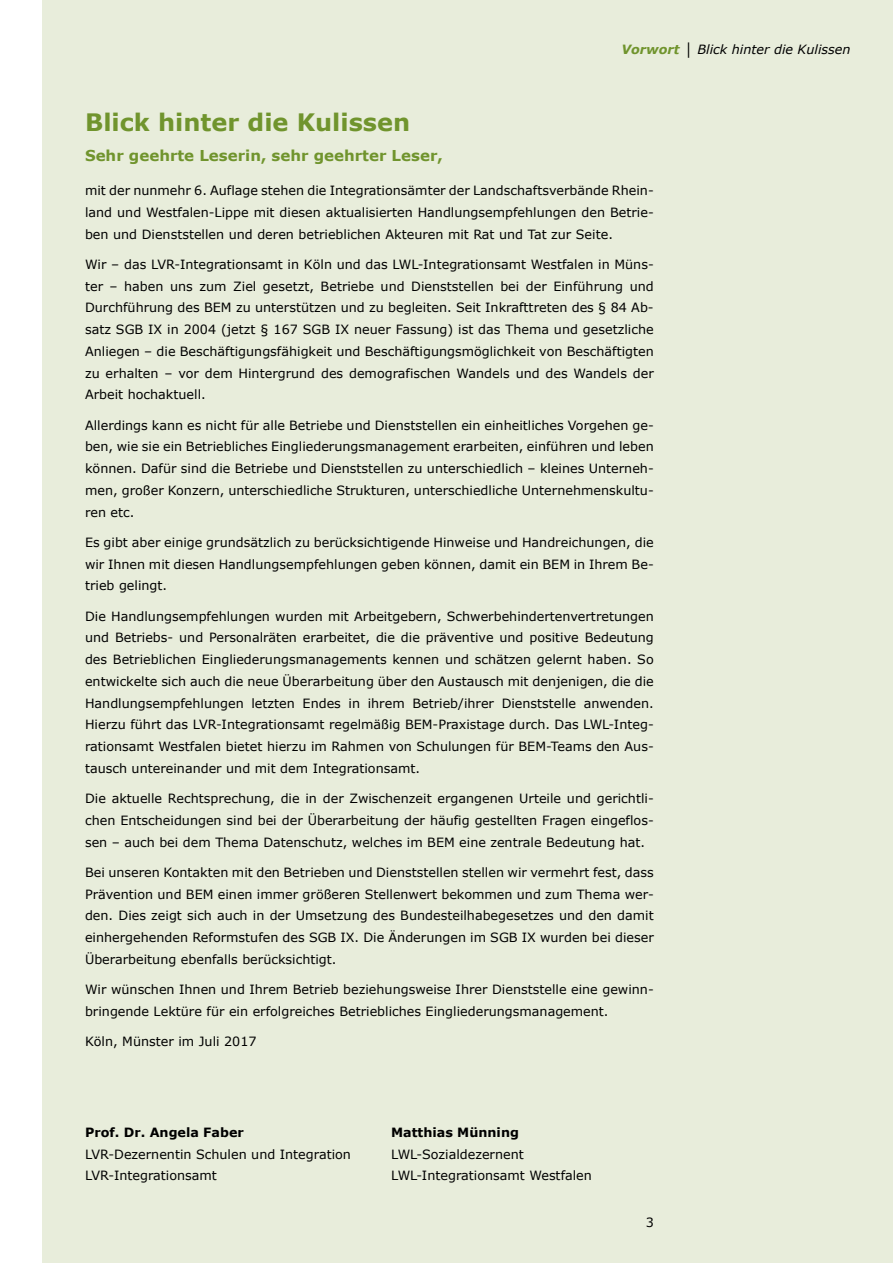
<style>
.page{position:relative;width:893px;height:1263px;background:#fff}
.page>*{position:absolute;margin:0;border:0;box-sizing:border-box;transform-origin:0 0}
.t1{font:700 24px "Verdana";color:#70942d}
.t2{font:700 15px "Verdana";color:#70942d}
.t3{font:12.75px/21.8px "Verdana";color:#000;text-align:justify}
.t4{font:700 12.75px "Verdana";color:#000}
.t5{font:italic 12.75px "Verdana";color:#000}
.s1{font-weight:700;color:#70942d}
</style>
<div class="page">
<div style="left:43px;top:0;width:850px;height:1263px;background:#e8eddb"></div>
<p class="t5" style="left:621px;top:41px;width:230px"><span class="s1">Vorwort</span> │ Blick hinter die Kulissen</p>
<h2 class="t1" style="left:85px;top:107px;width:327px">Blick hinter die Kulissen</h2>
<h3 class="t2" style="left:85px;top:145px;width:359px">Sehr geehrte Leserin, sehr geehrter Leser,</h3>
<p class="t3" style="left:85px;top:180px;width:570px">mit der nunmehr 6. Auflage stehen die Integrationsämter der Landschaftsverbände Rhein&shy;land und Westfalen-Lippe mit diesen aktualisierten Handlungsempfehlungen den Betrie&shy;ben und Dienststellen und deren betrieblichen Akteuren mit Rat und Tat zur Seite.</p>
<p class="t3" style="left:85px;top:253px;width:570px">Wir – das LVR-Integrationsamt in Köln und das LWL-Integrationsamt Westfalen in Müns&shy;ter – haben uns zum Ziel gesetzt, Betriebe und Dienststellen bei der Einführung und Durchführung des BEM zu unterstützen und zu begleiten. Seit Inkrafttreten des § 84 Ab&shy;satz SGB IX in 2004 (jetzt § 167 SGB IX neuer Fassung) ist das Thema und gesetzliche Anliegen – die Beschäftigungsfähigkeit und Beschäftigungsmöglichkeit von Beschäftigten zu erhalten – vor dem Hintergrund des demografischen Wandels und des Wandels der Arbeit hochaktuell.</p>
<p class="t3" style="left:85px;top:414px;width:570px">Allerdings kann es nicht für alle Betriebe und Dienststellen ein einheitliches Vorgehen ge&shy;ben, wie sie ein Betriebliches Eingliederungsmanagement erarbeiten, einführen und leben können. Dafür sind die Betriebe und Dienststellen zu unterschiedlich – kleines Unterneh&shy;men, großer Konzern, unterschiedliche Strukturen, unterschiedliche Unternehmenskultu&shy;ren etc.</p>
<p class="t3" style="left:85px;top:531px;width:570px">Es gibt aber einige grundsätzlich zu berücksichtigende Hinweise und Handreichungen, die wir Ihnen mit diesen Handlungsempfehlungen geben können, damit ein BEM in Ihrem Be&shy;trieb gelingt.</p>
<p class="t3" style="left:85px;top:605px;width:570px">Die Handlungsempfehlungen wurden mit Arbeitgebern, Schwerbehindertenvertretungen und Betriebs- und Personalräten erarbeitet, die die präventive und positive Bedeutung des Betrieblichen Eingliederungsmanagements kennen und schätzen gelernt haben. So entwickelte sich auch die neue Überarbeitung über den Austausch mit denjenigen, die die Handlungsempfehlungen letzten Endes in ihrem Betrieb/ihrer Dienststelle anwenden.<br>Hierzu führt das LVR-Integrationsamt regelmäßig BEM-Praxistage durch. Das LWL-Integ&shy;rationsamt Westfalen bietet hierzu im Rahmen von Schulungen für BEM-Teams den Aus&shy;tausch untereinander und mit dem Integrationsamt.</p>
<p class="t3" style="left:85px;top:788px;width:570px">Die aktuelle Rechtsprechung, die in der Zwischenzeit ergangenen Urteile und gerichtli&shy;chen Entscheidungen sind bei der Überarbeitung der häufig gestellten Fragen eingeflos&shy;sen – auch bei dem Thema Datenschutz, welches im BEM eine zentrale Bedeutung hat.</p>
<p class="t3" style="left:85px;top:862px;width:570px">Bei unseren Kontakten mit den Betrieben und Dienststellen stellen wir vermehrt fest, dass Prävention und BEM einen immer größeren Stellenwert bekommen und zum Thema wer&shy;den. Dies zeigt sich auch in der Umsetzung des Bundesteilhabegesetzes und den damit einhergehenden Reformstufen des SGB IX. Die Änderungen im SGB IX wurden bei dieser Überarbeitung ebenfalls berücksichtigt.</p>
<p class="t3" style="left:85px;top:979px;width:570px">Wir wünschen Ihnen und Ihrem Betrieb beziehungsweise Ihrer Dienststelle eine gewinn&shy;bringende Lektüre für ein erfolgreiches Betriebliches Eingliederungsmanagement.</p>
<p class="t3" style="left:85px;top:1031px;width:173px">Köln, Münster im Juli 2017</p>
<p class="t4" style="left:85px;top:1124px;width:160px">Prof. Dr. Angela Faber</p>
<p class="t4" style="left:391px;top:1124px;width:129px">Matthias Münning</p>
<p class="t3" style="left:85px;top:1143px;width:267px">LVR-Dezernentin Schulen und Integration</p>
<p class="t3" style="left:391px;top:1143px;width:134px">LWL-Sozialdezernent</p>
<p class="t3" style="left:85px;top:1165px;width:133px">LVR-Integrationsamt</p>
<p class="t3" style="left:391px;top:1165px;width:202px">LWL-Integrationsamt Westfalen</p>
<p class="t3" style="left:646px;top:1212px;width:10px">3</p>
</div>
